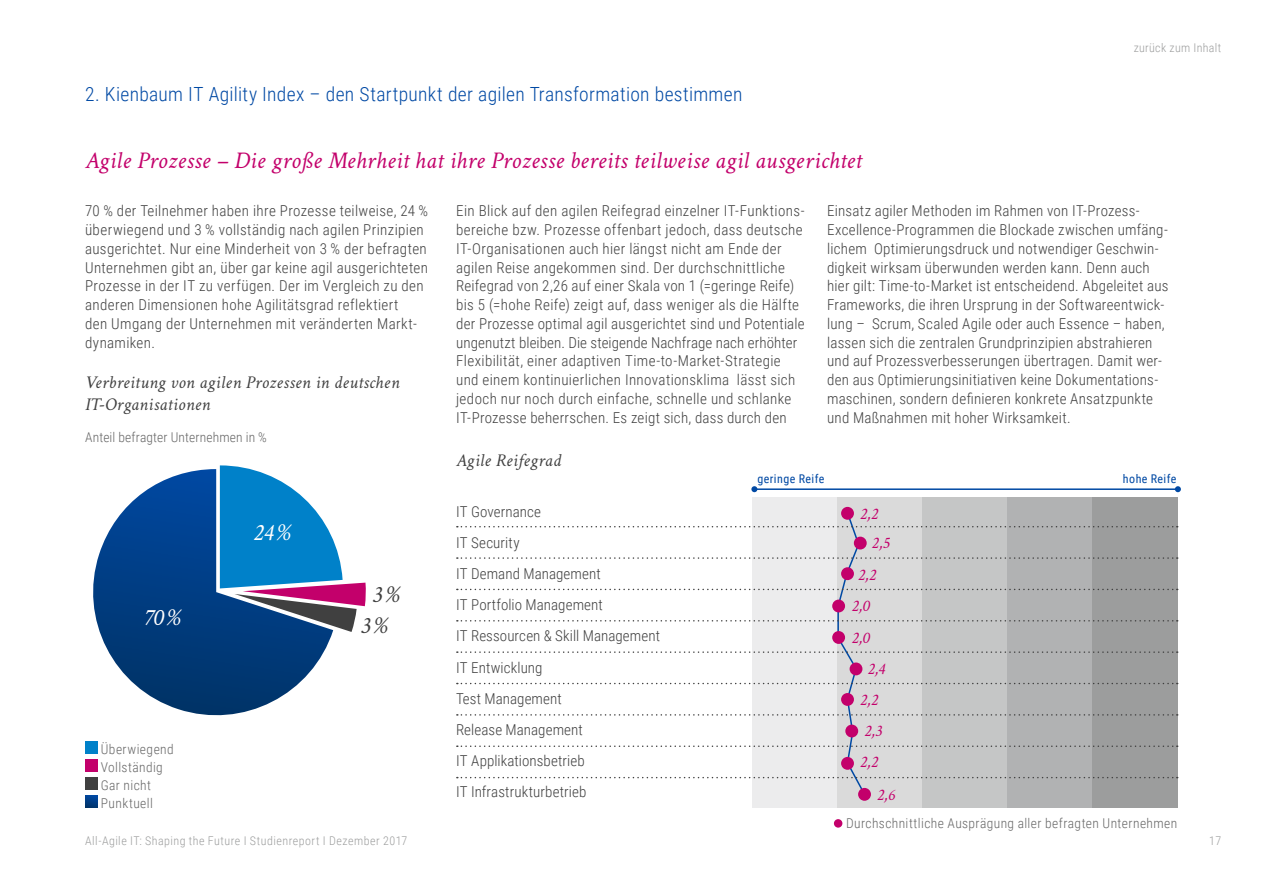
<style>
.page{position:relative;width:1263px;height:893px;background:#fff}
.page>*{position:absolute;margin:0;border:0;box-sizing:border-box;transform-origin:0 0}
.t1{font:italic 24px "Crimson Text";letter-spacing:.01em;color:#c3006b}
.t2{font:italic 24px "Crimson Text";color:#fff}
.t3{font:italic 24px/31px "Crimson Text";color:#404040;text-align:center}
.t4{font:300 19.5px "Roboto Condensed";letter-spacing:.015em;color:#0049a4}
.t5{font:italic 18px/21.3px "Crimson Text";letter-spacing:.02em;color:#404040}
.t6{font:italic 16.5px "Crimson Text";color:#c3006b}
.t7{font:300 15px/18.8px "Roboto Condensed";letter-spacing:.02em;color:#404040}
.t8{font:300 13.5px/18px "Roboto Condensed";letter-spacing:.03em;color:#666}
.t9{font:300 13.5px "Roboto Condensed";letter-spacing:.01em;color:#666}
.t10{font:300 12px "Roboto Condensed";letter-spacing:.04em;color:#9c9d9d}
.t11{font:12px "Roboto Condensed";letter-spacing:.04em;color:#0049a4}
</style>
<div class="page">
<div style="left:753px;top:497px;width:85px;height:311px;background:#ececed"></div>
<div style="left:838px;top:497px;width:85px;height:311px;background:#dadada"></div>
<div style="left:923px;top:497px;width:85px;height:311px;background:#c5c6c6"></div>
<div style="left:1008px;top:497px;width:85px;height:311px;background:#b1b2b3"></div>
<div style="left:1093px;top:497px;width:85px;height:311px;background:#9c9d9d"></div>
<div style="left:85px;top:742px;width:12px;height:12px;background:#0081c9"></div>
<div style="left:85px;top:760px;width:12px;height:12px;background:#c3006b"></div>
<div style="left:85px;top:778px;width:12px;height:12px;background:#404040"></div>
<svg style="left:85px;top:796px;width:12px;height:12px"></svg>
<svg style="left:93px;top:469px;width:240px;height:247px"></svg>
<svg style="left:220px;top:465px;width:146px;height:167px"></svg>
<svg style="left:457px;top:511px;width:721px;height:285px"></svg>
<div style="left:858px;top:788px;width:13px;height:13px;background:#c3006b;border-radius:50%"></div>
<div style="left:841px;top:757px;width:13px;height:13px;background:#c3006b;border-radius:50%"></div>
<div style="left:841px;top:567px;width:13px;height:13px;background:#c3006b;border-radius:50%"></div>
<div style="left:841px;top:507px;width:13px;height:13px;background:#c3006b;border-radius:50%"></div>
<div style="left:854px;top:537px;width:13px;height:12px;background:#c3006b;border-radius:50%"></div>
<div style="left:841px;top:693px;width:13px;height:13px;background:#c3006b;border-radius:50%"></div>
<div style="left:849px;top:662px;width:13px;height:13px;background:#c3006b;border-radius:50%"></div>
<div style="left:832px;top:631px;width:13px;height:13px;background:#c3006b;border-radius:50%"></div>
<div style="left:832px;top:600px;width:13px;height:12px;background:#c3006b;border-radius:50%"></div>
<div style="left:845px;top:725px;width:13px;height:12px;background:#c3006b;border-radius:50%"></div>
<hr style="left:754px;top:488px;width:424px;height:2px;background:#0049a4">
<svg style="left:751px;top:486px;width:6px;height:6px"></svg>
<svg style="left:1175px;top:486px;width:6px;height:6px"></svg>
<div style="left:834px;top:819px;width:8px;height:9px;background:#c3006b;border-radius:50%"></div>
<h2 class="t4" style="left:85px;top:80px;width:659px">2. Kienbaum IT Agility Index – den Startpunkt der agilen Transformation bestimmen</h2>
<p class="t10" style="left:1134px;top:39px;width:89px">zurück zum Inhalt</p>
<h1 class="t1" style="left:85px;top:147px;width:778px">Agile Prozesse – Die große Mehrheit hat ihre Prozesse bereits teilweise agil ausgerichtet</h1>
<p class="t7" style="left:85px;top:201px;width:345px">70 % der Teilnehmer haben ihre Prozesse teilweise, 24 % überwiegend und 3 % vollständig nach agilen Prinzipien ausgerichtet. Nur eine Minderheit von 3 % der befragten Unternehmen gibt an, über gar keine agil ausgerichteten Prozesse in der IT zu verfügen. Der im Vergleich zu den anderen Dimensionen hohe Agilitätsgrad reflektiert<br>den Umgang der Unternehmen mit veränderten Markt&shy;dynamiken.</p>
<p class="t7" style="left:456px;top:201px;width:350px">Ein Blick auf den agilen Reifegrad einzelner IT-Funktions&shy;bereiche bzw. Prozesse offenbart jedoch, dass deutsche IT-Organisationen auch hier längst nicht am Ende der agilen Reise angekommen sind. Der durchschnittliche Reifegrad von 2,26 auf einer Skala von 1 (=geringe Reife) bis 5 (=hohe Reife) zeigt auf, dass weniger als die Hälfte der Prozesse optimal agil ausgerichtet sind und Potentiale ungenutzt bleiben. Die steigende Nachfrage nach erhöhter Flexibilität, einer adaptiven Time-to-Market-Strategie und einem kontinuierlichen Innovationsklima lässt sich jedoch nur noch durch einfache, schnelle und schlanke IT-Prozesse beherrschen. Es zeigt sich, dass durch den</p>
<p class="t5" style="left:456px;top:450px;width:107px">Agile Reifegrad</p>
<p class="t7" style="left:827px;top:201px;width:343px">Einsatz agiler Methoden im Rahmen von IT-Prozess-Excellence-Programmen die Blockade zwischen umfäng&shy;lichem Optimierungsdruck und notwendiger Geschwin&shy;digkeit wirksam überwunden werden kann. Denn auch hier gilt: Time-to-Market ist entscheidend. Abgeleitet aus Frameworks, die ihren Ursprung in der Softwareentwick&shy;lung – Scrum, Scaled Agile oder auch Essence – haben, lassen sich die zentralen Grundprinzipien abstrahieren und auf Prozessverbesserungen übertragen. Damit wer&shy;den aus Optimierungsinitiativen keine Dokumentations&shy;maschinen, sondern definieren konkrete Ansatzpunkte und Maßnahmen mit hoher Wirksamkeit.</p>
<p class="t5" style="left:85px;top:372px;width:316px">Verbreitung von agilen Prozessen in deutschen<br>IT-Organisationen</p>
<p class="t9" style="left:85px;top:428px;width:183px">Anteil befragter Unternehmen in %</p>
<h1 class="t2" style="left:144px;top:604px;width:39px">70%</h1>
<p class="t8" style="left:101px;top:740px;width:74px">Überwiegend<br>Vollständig<br>Gar nicht<br>Punktuell</p>
<h1 class="t2" style="left:254px;top:519px;width:40px">24%</h1>
<h1 class="t3" style="left:360px;top:579px;width:42px">3%<br>3%</h1>
<p class="t7" style="left:456px;top:495px;width:206px;line-height:31.2px">IT Governance<br>IT Security<br>IT Demand Management<br>IT Portfolio Management<br>IT Ressourcen &amp; Skill Management<br>IT Entwicklung<br>Test Management<br>Release Management<br>IT Applikationsbetrieb<br>IT Infrastrukturbetrieb</p>
<p class="t11" style="left:757px;top:470px;width:69px">geringe Reife</p>
<p class="t11" style="left:1123px;top:470px;width:55px">hohe Reife</p>
<p class="t6" style="left:860px;top:505px;width:19px">2,2</p>
<p class="t6" style="left:872px;top:533px;width:19px">2,5</p>
<p class="t6" style="left:858px;top:565px;width:19px">2,2</p>
<p class="t6" style="left:852px;top:596px;width:19px">2,0</p>
<p class="t6" style="left:852px;top:628px;width:19px">2,0</p>
<p class="t6" style="left:868px;top:659px;width:19px">2,4</p>
<p class="t6" style="left:860px;top:690px;width:19px">2,2</p>
<p class="t6" style="left:864px;top:721px;width:19px">2,3</p>
<p class="t6" style="left:860px;top:753px;width:19px">2,2</p>
<p class="t6" style="left:877px;top:785px;width:19px">2,6</p>
<p class="t8" style="left:846px;top:813px;width:333px">Durchschnittliche Ausprägung aller befragten Unternehmen</p>
<p class="t10" style="left:85px;top:832px;width:324px">All-Agile IT: Shaping the Future I Studienreport I Dezember 2017</p>
<p class="t10" style="left:1209px;top:832px;width:13px">17</p>
</div>
